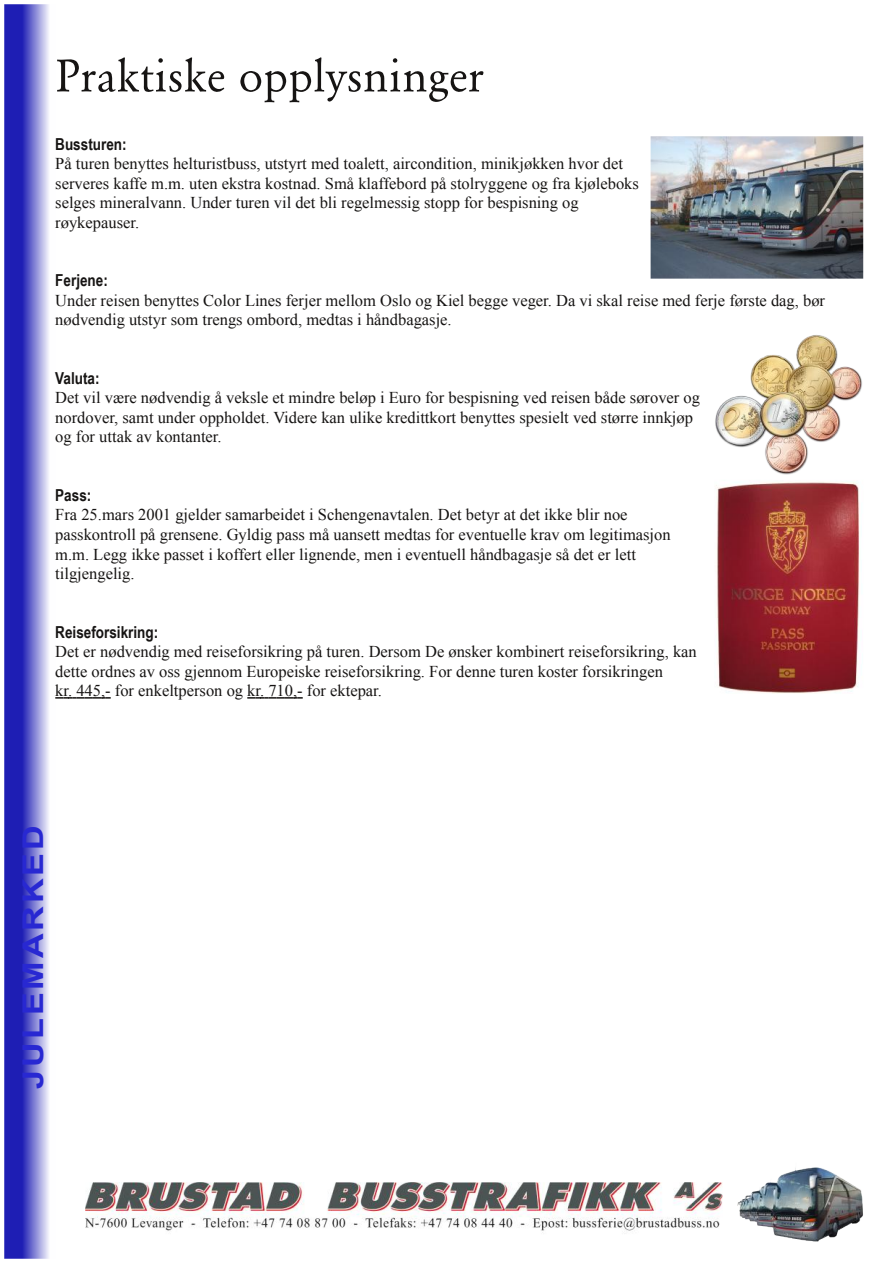
<style>
.page{position:relative;width:893px;height:1263px;background:#fff}
.page>*{position:absolute;margin:0;border:0;box-sizing:border-box;transform-origin:0 0}
.t1{font:700 28.5px "Arial";letter-spacing:.085em;color:#2828d2;scale:1.2 1}
.t2{font:16.5px/19.5px "Times New Roman";color:#161413}
.t3{font:700 16.5px "Arial Narrow";color:#161413}
</style>
<div class="page">
<img style="left:737px;top:1167px;width:126px;height:75px">
<img style="left:85px;top:1182px;width:637px;height:51px">
<svg style="left:4px;top:4px;width:45px;height:1255px;background:#5f5fc9"></svg>
<svg style="left:57px;top:57px;width:167px;height:35px"></svg>
<svg style="left:240px;top:57px;width:243px;height:45px"></svg>
<svg style="left:55px;top:697px;width:56px;height:2px"></svg>
<svg style="left:247px;top:697px;width:56px;height:2px"></svg>
<img style="left:651px;top:136px;width:212px;height:143px">
<img style="left:716px;top:482px;width:144px;height:212px">
<img style="left:715px;top:335px;width:147px;height:140px">
<p class="t3" style="left:55px;top:134px;width:73px">Bussturen:</p>
<p class="t2" style="left:55px;top:154px;width:585px">På turen benyttes helturistbuss, utstyrt med toalett, aircondition, minikjøkken hvor det serveres kaffe m.m. uten ekstra kostnad. Små klaffebord på stolryggene og fra kjøleboks selges mineralvann. Under turen vil det bli regelmessig stopp for bespisning og røykepauser.</p>
<p class="t3" style="left:55px;top:271px;width:54px">Ferjene:</p>
<p class="t2" style="left:55px;top:290px;width:771px">Under reisen benyttes Color Lines ferjer mellom Oslo og Kiel begge veger. Da vi skal reise med ferje første dag, bør nødvendig utstyr som trengs ombord, medtas i håndbagasje.</p>
<p class="t3" style="left:55px;top:368px;width:46px">Valuta:</p>
<p class="t2" style="left:55px;top:388px;width:646px">Det vil være nødvendig å veksle et mindre beløp i Euro for bespisning ved reisen både sørover og nordover, samt under oppholdet. Videre kan ulike kredittkort benyttes spesielt ved større innkjøp og for uttak av kontanter.</p>
<p class="t3" style="left:55px;top:485px;width:38px">Pass:</p>
<p class="t2" style="left:55px;top:505px;width:617px">Fra 25.mars 2001 gjelder samarbeidet i Schengenavtalen. Det betyr at det ikke blir noe passkontroll på grensene. Gyldig pass må uansett medtas for eventuelle krav om legitimasjon m.m. Legg ikke passet i koffert eller lignende, men i eventuell håndbagasje så det er lett tilgjengelig.</p>
<p class="t3" style="left:55px;top:622px;width:104px">Reiseforsikring:</p>
<p class="t2" style="left:55px;top:642px;width:643px">Det er nødvendig med reiseforsikring på turen. Dersom De ønsker kombinert reiseforsikring, kan dette ordnes av oss gjennom Europeiske reiseforsikring. For denne turen koster forsikringen<br>kr. 445,- for enkeltperson og kr. 710,- for ektepar.</p>
<h1 class="t1" style="left:17px;top:1089px;width:221px;rotate:-90deg">JULEMARKED</h1>
</div>
